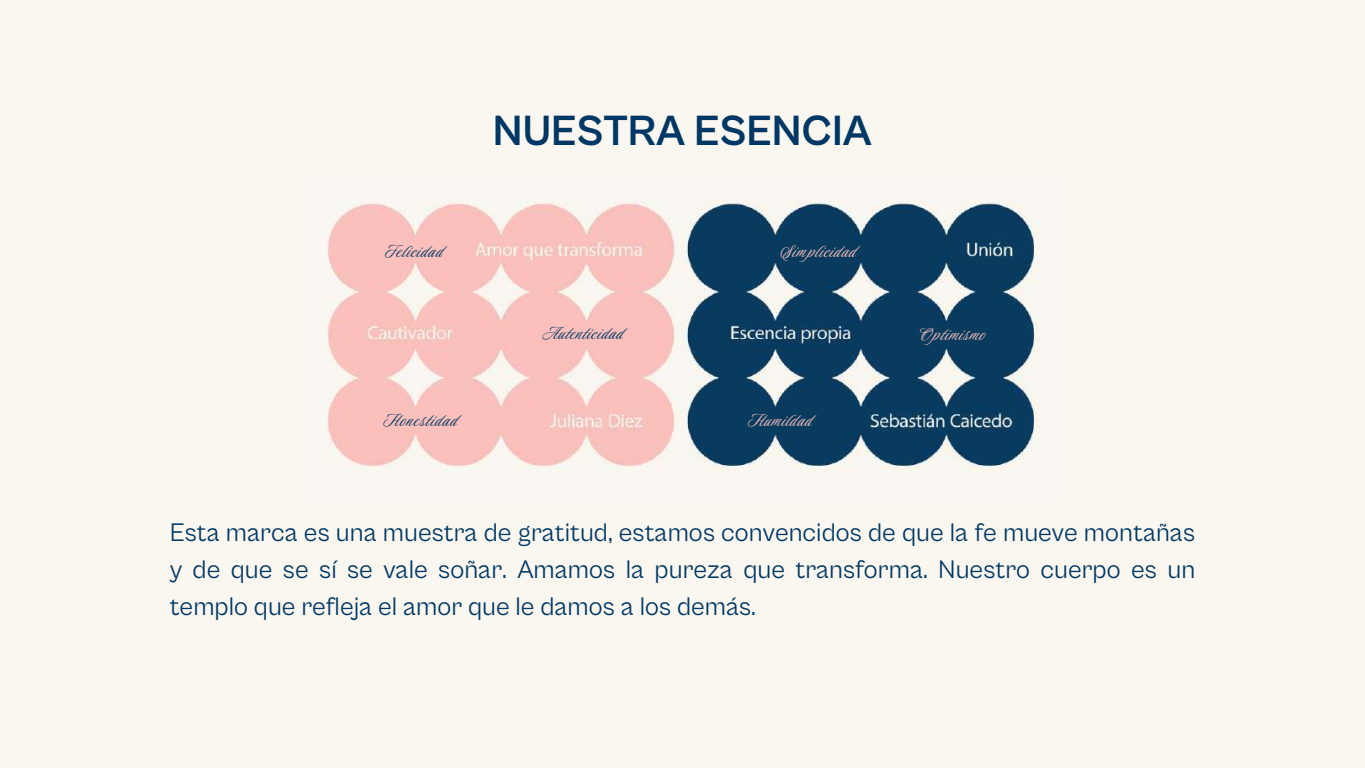
<style>
.page{position:relative;width:1365px;height:768px;background:#faf7f0}
.page>*{position:absolute;margin:0;border:0;box-sizing:border-box;transform-origin:0 0}
.t1{font:700 43.75px "Cabinet Grotesk";color:#003764}
.t2{font:26.25px/36.8px "Cabinet Grotesk";color:#003764;text-align:justify}
.t3{font:21px "Luxurious Script";letter-spacing:.04em;color:#003764}
.t4{font:21px "Luxurious Script";letter-spacing:.04em;color:#f9c1bc}
</style>
<div class="page">
<img style="left:326px;top:202px;width:713px;height:268px">
<h1 class="t1" style="left:493px;top:107px;width:380px">NUESTRA ESENCIA</h1>
<p class="t3" style="left:385px;top:239px;width:59px">Felicidad</p>
<p class="t4" style="left:781px;top:239px;width:76px">Simplicidad</p>
<p class="t3" style="left:384px;top:409px;width:75px">Honestidad</p>
<p class="t3" style="left:544px;top:321px;width:81px">Autenticidad</p>
<p class="t4" style="left:748px;top:409px;width:65px">Humildad</p>
<p class="t4" style="left:920px;top:322px;width:67px">Optimismo</p>
<p class="t2" style="left:170px;top:515px;width:1027px">Esta marca es una muestra de gratitud, estamos convencidos de que la fe mueve montañas y de que se sí se vale soñar. Amamos la pureza que transforma. Nuestro cuerpo es un templo que refleja el amor que le damos a los demás.</p>
</div>
